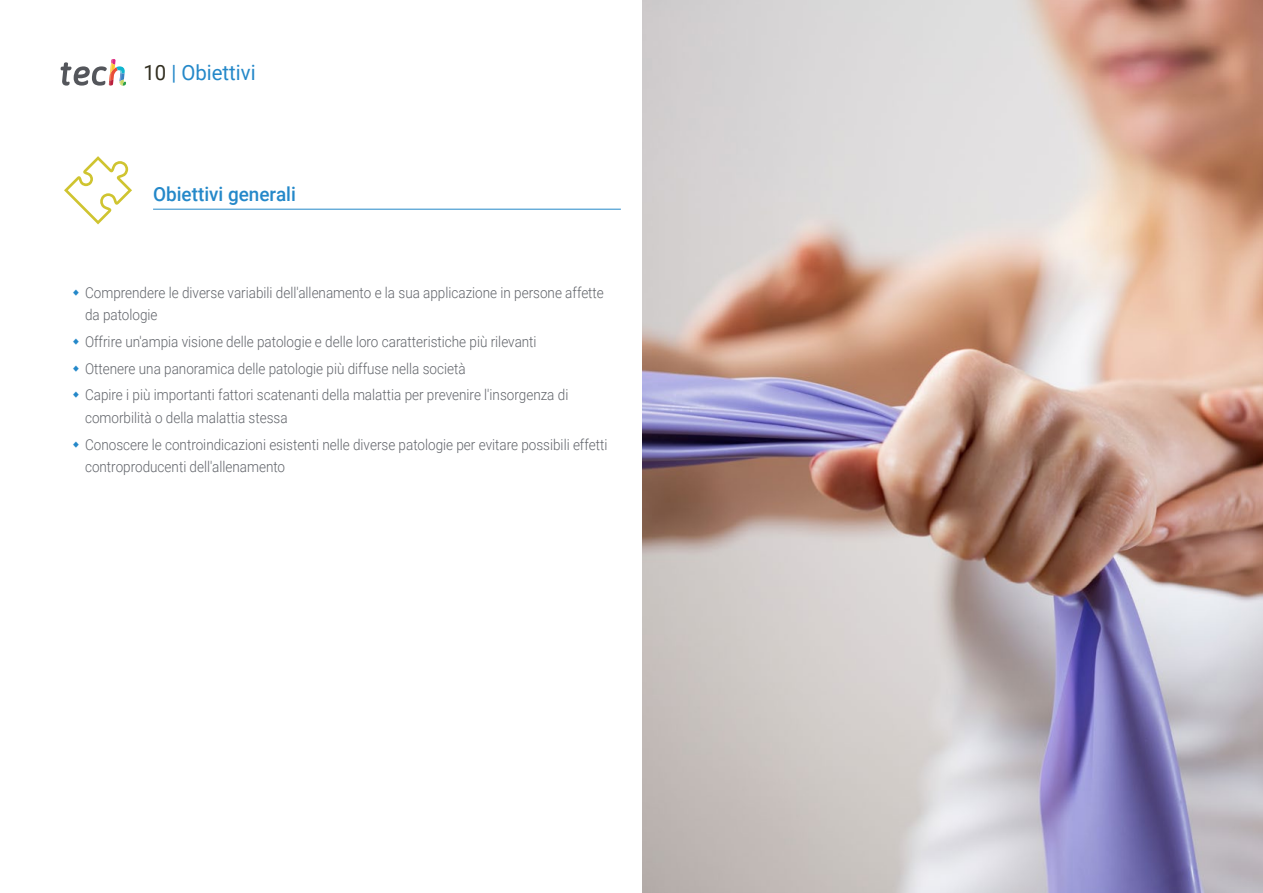
<style>
.page{position:relative;width:1263px;height:893px;background:#fff}
.page>*{position:absolute;margin:0;border:0;box-sizing:border-box;transform-origin:0 0}
.t1{font:21px "Roboto";color:#2488c9}
.t2{font:500 19.5px "Roboto";color:#2488c9}
.t3{font:300 15px/26.7px "Roboto";color:#61646a;scale:.9 1}
.s1{color:#312e20}
</style>
<div class="page">
<hr style="left:153px;top:209px;width:468px;height:1px;background:#2488c9">
<svg style="left:64px;top:156px;width:68px;height:68px"></svg>
<img style="left:642px;top:0;width:621px;height:893px">
<svg style="left:61px;top:59px;width:65px;height:27px"></svg>
<h1 class="t1" style="left:144px;top:57px;width:114px"><span class="s1">10</span> | Obiettivi</h1>
<h2 class="t2" style="left:153px;top:180px;width:144px">Obiettivi generali</h2>
<p class="t3" style="left:85px;top:280px;width:578px;line-height:22.5px">Comprendere le diverse variabili dell'allenamento e la sua applicazione in persone affette da patologie</p>
<p class="t3" style="left:85px;top:328px;width:538px">Offrire un'ampia visione delle patologie e delle loro caratteristiche più rilevanti<br>Ottenere una panoramica delle patologie più diffuse nella società<br>Capire i più importanti fattori scatenanti della malattia per prevenire l'insorgenza di</p>
<p class="t3" style="left:85px;top:403px;width:582px">comorbilità o della malattia stessa<br>Conoscere le controindicazioni esistenti nelle diverse patologie per evitare possibili effetti</p>
<p class="t3" style="left:85px;top:453px;width:224px">controproducenti dell'allenamento</p>
</div>
